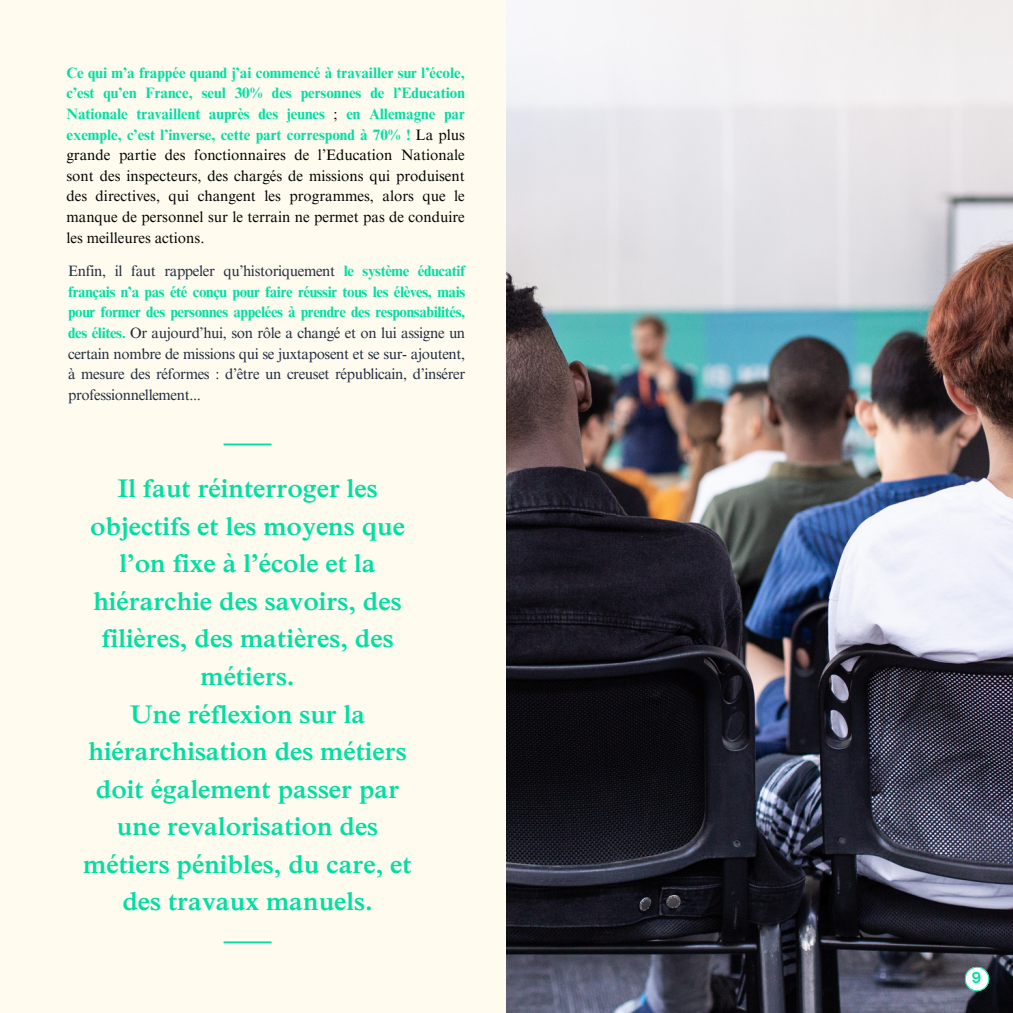
<style>
.page{position:relative;width:1013px;height:1013px;background:#fff}
.page>*{position:absolute;margin:0;border:0;box-sizing:border-box;transform-origin:0 0}
.t1{font:600 26.12px/37.5px "Times NRMT Pro";color:#00dfa2;text-align:center}
.t2{font:700 15.62px "DM Sans";color:#00dfa2}
.t3{font:15px/20.6px "Times NRMT Pro";color:#000;text-align:justify}
.t4{font:15px/20.6px "Times NRMT Pro";letter-spacing:-.025em;color:#212a3e;text-align:justify}
.s1{font-weight:700;color:#00dfa2}
</style>
<div class="page">
<div style="left:0;top:0;width:1012px;height:1012px;background:#fffcef"></div>
<img style="left:506px;top:0;width:506px;height:1012px">
<svg style="left:964px;top:966px;width:25px;height:25px"></svg>
<hr style="left:223px;top:443px;width:48px;height:2px;background:#00dfa2">
<hr style="left:223px;top:941px;width:48px;height:2px;background:#00dfa2">
<h1 class="t3" style="left:66px;top:64px;width:400px"><span class="s1">Ce qui m’a frappée quand j’ai commencé à travailler sur l’école, c’est qu’en France, seul 30% des personnes de l’Education Nationale travaillent auprès des jeunes</span> ; <span class="s1">en Allemagne par exemple, c’est l’inverse, cette part correspond à 70% !</span> La plus grande partie des fonctionnaires de l’Education Nationale sont des inspecteurs, des chargés de missions qui produisent des directives, qui changent les programmes, alors que le manque de personnel sur le terrain ne permet pas de conduire les meilleures actions.</h1>
<p class="t4" style="left:68px;top:262px;width:398px">Enfin, il faut rappeler qu’historiquement <span class="s1">le système éducatif français n’a pas été conçu pour faire réussir tous les élèves, mais pour former des personnes appelées à prendre des responsabilités, des élites.</span> Or aujourd’hui, son rôle a changé et on lui assigne un certain nombre de missions qui se juxtaposent et se sur- ajoutent, à mesure des réformes : d’être un creuset républicain, d’insérer professionnellement...</p>
<p class="t1" style="left:83px;top:473px;width:330px">Il faut réinterroger les objectifs et les moyens que l’on fixe à l’école et la hiérarchie des savoirs, des filières, des matières, des métiers.<br>Une réflexion sur la hiérarchisation des métiers doit également passer par une revalorisation des métiers pénibles, du care, et des travaux manuels.</p>
<p class="t2" style="left:971px;top:967px;width:11px">9</p>
</div>
